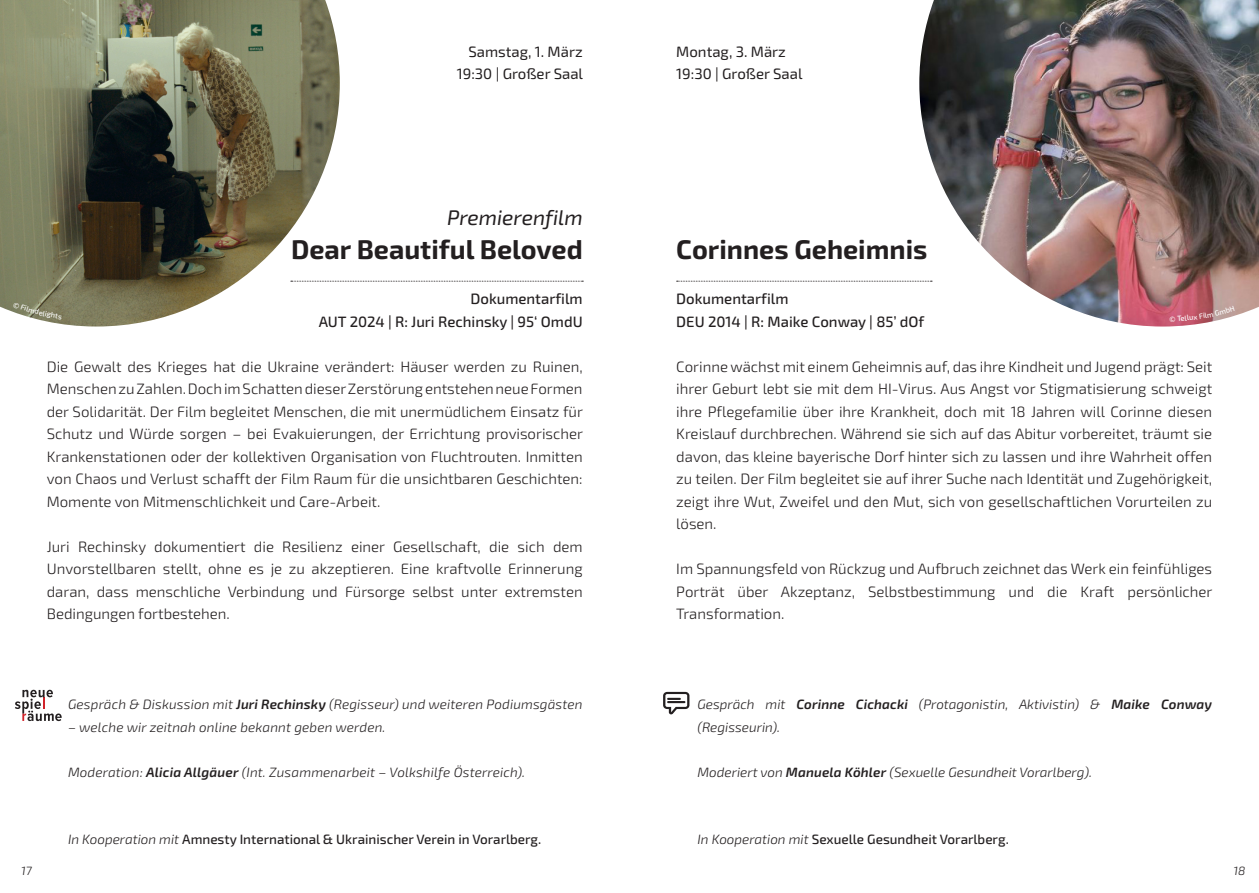
<style>
.page{position:relative;width:1259px;height:893px;background:#fff}
.page>*{position:absolute;margin:0;border:0;box-sizing:border-box;transform-origin:0 0}
.t1{font:700 27px "Exo 2";color:#231f20}
.t2{font:italic 21px "Exo 2";color:#231f20}
.t3{font:300 15px/22.5px "Exo 2";color:#231f20;text-align:justify}
.t4{font:500 15px/22.5px "Exo 2";color:#231f20;text-align:right}
.t5{font:15px/22.5px "Exo 2";color:#231f20}
.t6{font:italic 300 13.5px/22.5px "Exo 2";letter-spacing:.01em;color:#231f20}
.t7{font:500 13.5px "Exo 2";color:#231f20}
.t8{font:italic 300 12px "Exo 2";color:#231f20}
.s1{font-weight:600}
.s2{font-weight:300;font-style:italic}
</style>
<div class="page">
<img style="left:919px;top:0;width:340px;height:327px">
<svg style="left:676px;top:281px;width:256px;height:1px"></svg>
<svg style="left:663px;top:692px;width:26px;height:22px"></svg>
<svg style="left:340px;top:281px;width:243px;height:1px"></svg>
<img style="left:0;top:0;width:340px;height:327px">
<svg style="left:15px;top:690px;width:47px;height:31px"></svg>
<svg style="left:13px;top:302px;width:49px;height:17px"></svg>
<svg style="left:1170px;top:306px;width:64px;height:16px"></svg>
<p class="t5" style="left:457px;top:40px;width:128px;text-align:right">Samstag, 1. März<br>19:30 | Großer Saal</p>
<h2 class="t2" style="left:447px;top:205px;width:137px">Premierenfilm</h2>
<h1 class="t1" style="left:291px;top:233px;width:293px">Dear Beautiful Beloved</h1>
<p class="t4" style="left:319px;top:288px;width:265px">Dokumentarfilm<br>AUT 2024 | R: Juri Rechinsky | 95‘ OmdU</p>
<p class="t3" style="left:47px;top:355px;width:538px">Die Gewalt des Krieges hat die Ukraine verändert: Häuser werden zu Ruinen, Menschen zu Zahlen. Doch im Schatten dieser Zerstörung entstehen neue Formen der Solidarität. Der Film begleitet Menschen, die mit unermüdlichem Einsatz für Schutz und Würde sorgen – bei Evakuierungen, der Errichtung provisorischer Krankenstationen oder der kollektiven Organisation von Fluchtrouten. Inmitten von Chaos und Verlust schafft der Film Raum für die unsichtbaren Geschichten:<br>Momente von Mitmenschlichkeit und Care-Arbeit.</p>
<p class="t3" style="left:47px;top:535px;width:537px">Juri Rechinsky dokumentiert die Resilienz einer Gesellschaft, die sich dem Unvorstellbaren stellt, ohne es je zu akzeptieren. Eine kraftvolle Erinnerung daran, dass menschliche Verbindung und Fürsorge selbst unter extremsten Bedingungen fortbestehen.</p>
<p class="t6" style="left:68px;top:693px;width:516px">Gespräch &amp; Diskussion mit <span class="s1">Juri Rechinsky</span> (Regisseur) und weiteren Podiumsgästen</p>
<p class="t6" style="left:68px;top:716px;width:319px">– welche wir zeitnah online bekannt geben werden.</p>
<p class="t6" style="left:68px;top:761px;width:459px">Moderation: <span class="s1">Alicia Allgäuer</span> (Int. Zusammenarbeit – Volkshilfe Österreich).</p>
<p class="t7" style="left:68px;top:831px;width:475px"><span class="s2">In Kooperation mit</span> Amnesty International &amp; Ukrainischer Verein in Vorarlberg.</p>
<p class="t5" style="left:676px;top:40px;width:128px">Montag, 3. März<br>19:30 | Großer Saal</p>
<h1 class="t1" style="left:676px;top:233px;width:252px">Corinnes Geheimnis</h1>
<p class="t4" style="left:676px;top:288px;width:114px">Dokumentarfilm</p>
<p class="t4" style="left:676px;top:310px;width:250px">DEU 2014 | R: Maike Conway | 85’ dOf</p>
<p class="t3" style="left:676px;top:355px;width:537px">Corinne wächst mit einem Geheimnis auf, das ihre Kindheit und Jugend prägt: Seit ihrer Geburt lebt sie mit dem HI-Virus. Aus Angst vor Stigmatisierung schweigt ihre Pflegefamilie über ihre Krankheit, doch mit 18 Jahren will Corinne diesen Kreislauf durchbrechen. Während sie sich auf das Abitur vorbereitet, träumt sie davon, das kleine bayerische Dorf hinter sich zu lassen und ihre Wahrheit offen zu teilen. Der Film begleitet sie auf ihrer Suche nach Identität und Zugehörigkeit, zeigt ihre Wut, Zweifel und den Mut, sich von gesellschaftlichen Vorurteilen zu lösen.</p>
<p class="t3" style="left:676px;top:558px;width:538px">Im Spannungsfeld von Rückzug und Aufbruch zeichnet das Werk ein feinfühliges Porträt über Akzeptanz, Selbstbestimmung und die Kraft persönlicher Transformation.</p>
<p class="t6" style="left:697px;top:693px;width:516px">Gespräch mit <span class="s1">Corinne Cichacki</span> (Protagonistin, Aktivistin) &amp; <span class="s1">Maike Conway </span>(Regisseurin).</p>
<p class="t6" style="left:697px;top:761px;width:396px">Moderiert von <span class="s1">Manuela Köhler</span> (Sexuelle Gesundheit Vorarlberg).</p>
<p class="t7" style="left:697px;top:831px;width:313px"><span class="s2">In Kooperation mit</span> Sexuelle Gesundheit Vorarlberg.</p>
<p class="t8" style="left:21px;top:864px;width:12px">17</p>
<p class="t8" style="left:1233px;top:864px;width:13px">18</p>
</div>
